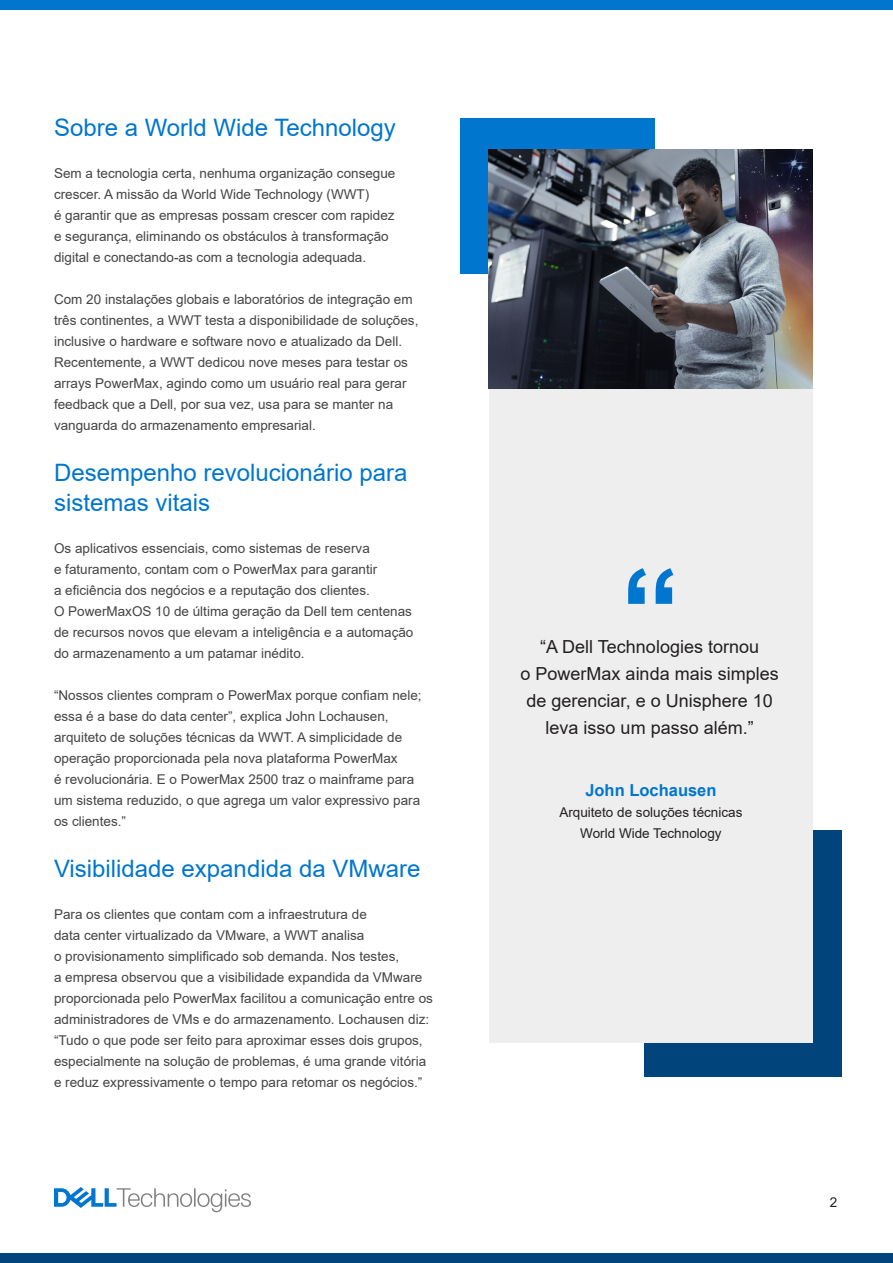
<style>
.page{position:relative;width:893px;height:1263px;background:#fff}
.page>*{position:absolute;margin:0;border:0;box-sizing:border-box;transform-origin:0 0}
.t1{font:700 120px "Arial";color:#0076ce}
.t2{font:24px/30px "Arial";color:#0076ce}
.t3{font:18px/27px "Arial";color:#231f20;text-align:center}
.t4{font:700 16.5px "Arial";color:#0076ce}
.t5{font:13.5px/21px "Arial";color:#444}
.t6{font:13.5px "Arial";color:#231f20}
</style>
<div class="page">
<div style="left:644px;top:830px;width:198px;height:247px;background:#00447c"></div>
<div style="left:489px;top:379px;width:324px;height:664px;background:#eee"></div>
<div style="left:460px;top:118px;width:194px;height:155px;background:#0076ce"></div>
<div style="left:0;top:1253px;width:893px;height:10px;background:#00447c"></div>
<div style="left:0;top:0;width:893px;height:10px;background:#0076ce"></div>
<svg style="left:54px;top:1187px;width:197px;height:25px"></svg>
<img style="left:489px;top:150px;width:324px;height:239px">
<p class="t2" style="left:54px;top:112px;width:343px">Sobre a World Wide Technology</p>
<p class="t5" style="left:54px;top:162px;width:343px">Sem a tecnologia certa, nenhuma organização consegue crescer. A missão da World Wide Technology (WWT)<br>é garantir que as empresas possam crescer com rapidez e segurança, eliminando os obstáculos à transformação digital e conectando-as com a tecnologia adequada.</p>
<p class="t5" style="left:54px;top:288px;width:366px">Com 20 instalações globais e laboratórios de integração em três continentes, a WWT testa a disponibilidade de soluções, inclusive o hardware e software novo e atualizado da Dell.<br>Recentemente, a WWT dedicou nove meses para testar os arrays PowerMax, agindo como um usuário real para gerar feedback que a Dell, por sua vez, usa para se manter na vanguarda do armazenamento empresarial.</p>
<p class="t2" style="left:54px;top:457px;width:355px">Desempenho revolucionário para sistemas vitais</p>
<p class="t5" style="left:54px;top:537px;width:361px">Os aplicativos essenciais, como sistemas de reserva<br>e faturamento, contam com o PowerMax para garantir<br>a eficiência dos negócios e a reputação dos clientes.<br>O PowerMaxOS 10 de última geração da Dell tem centenas de recursos novos que elevam a inteligência e a automação do armazenamento a um patamar inédito.</p>
<p class="t5" style="left:54px;top:684px;width:369px">“Nossos clientes compram o PowerMax porque confiam nele; essa é a base do data center”, explica John Lochausen, arquiteto de soluções técnicas da WWT. A simplicidade de operação proporcionada pela nova plataforma PowerMax<br>é revolucionária. E o PowerMax 2500 traz o mainframe para um sistema reduzido, o que agrega um valor expressivo para os clientes.”</p>
<p class="t2" style="left:54px;top:853px;width:368px">Visibilidade expandida da VMware</p>
<p class="t5" style="left:54px;top:903px;width:380px">Para os clientes que contam com a infraestrutura de<br>data center virtualizado da VMware, a WWT analisa<br>o provisionamento simplificado sob demanda. Nos testes,<br>a empresa observou que a visibilidade expandida da VMware proporcionada pelo PowerMax facilitou a comunicação entre os administradores de VMs e do armazenamento. Lochausen diz: “Tudo o que pode ser feito para aproximar esses dois grupos, especialmente na solução de problemas, é uma grande vitória e reduz expressivamente o tempo para retomar os negócios.”</p>
<p class="t1" style="left:620px;top:528px;width:61px">“</p>
<p class="t3" style="left:521px;top:633px;width:260px">“A Dell Technologies tornou<br>o PowerMax ainda mais simples de gerenciar, e o Unisphere 10 leva isso um passo além.”</p>
<p class="t4" style="left:585px;top:779px;width:133px">John Lochausen</p>
<p class="t6" style="left:559px;top:803px;width:185px">Arquiteto de soluções técnicas</p>
<p class="t6" style="left:580px;top:824px;width:143px">World Wide Technology</p>
<p class="t6" style="left:830px;top:1193px;width:9px">2</p>
</div>
